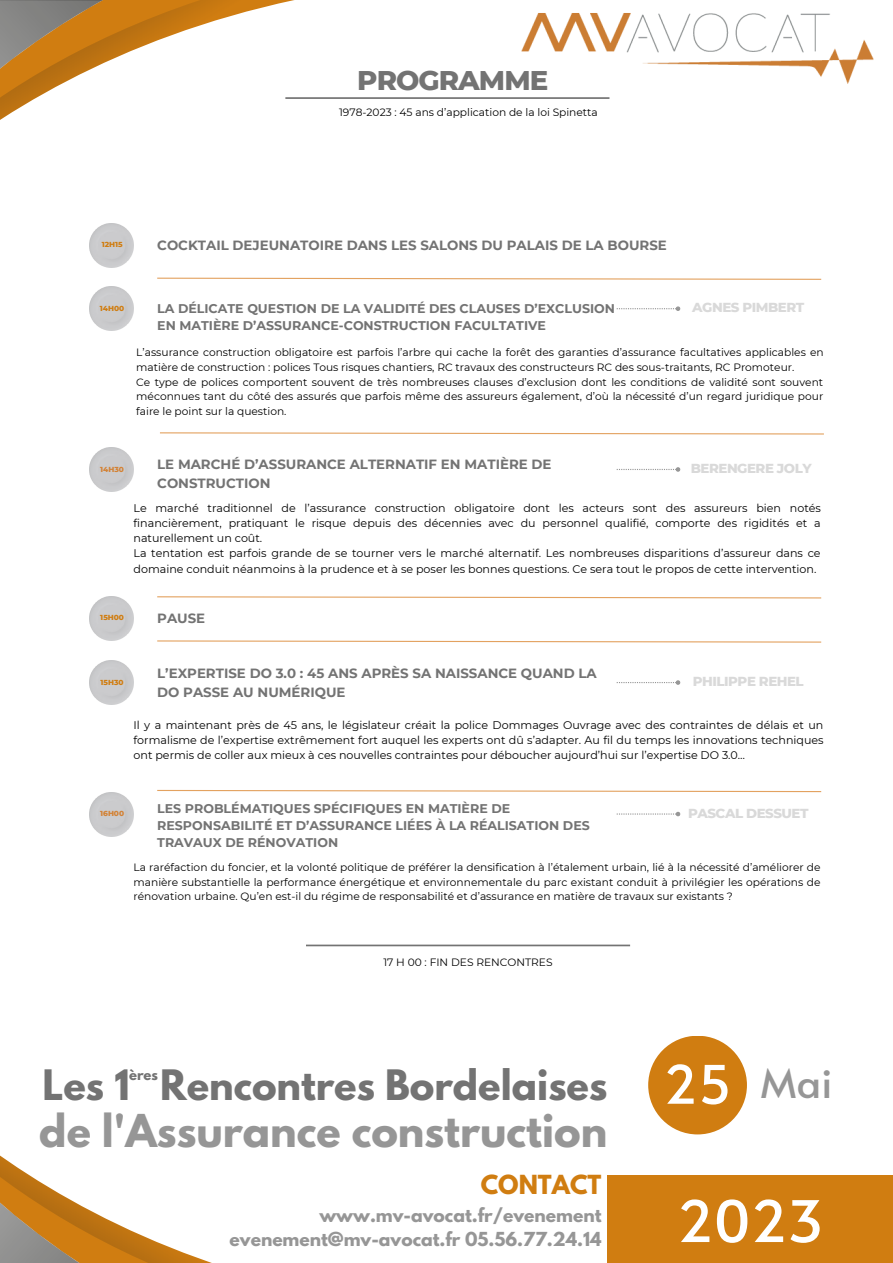
<style>
.page{position:relative;width:893px;height:1263px;background:#fff}
.page>*{position:absolute;margin:0;border:0;box-sizing:border-box;transform-origin:0 0}
.t1{font:57px "Alata";color:#fff}
.t2{font:40.5px "Alata";color:#969696}
.t3{font:700 40.12px "League Spartan";color:#969696}
.t4{font:700 37.12px "League Spartan";color:#737373}
.t5{font:800 27.6px "Montserrat";letter-spacing:-.035em;color:#737373}
.t6{font:700 23.33px "League Spartan";color:#d07d11}
.t7{font:700 17.1px/23.6px "League Spartan";color:#969696;text-align:right}
.t8{font:700 13.35px/18.6px "Montserrat";color:#737373}
.t9{font:800 13.35px "Montserrat";letter-spacing:-.035em;color:#d9d9d9}
.t10{font:700 13.12px "League Spartan";color:#737373}
.t11{font:700 12.6px/17.4px "Montserrat";color:#737373}
.t12{font:11.1px/15.1px "Montserrat";color:#000;text-align:justify}
.t13{font:10.65px/14.6px "Montserrat";color:#000}
.t14{font:800 7.43px "Montserrat";color:#d07d11}
.t15{font:800 7.43px "Montserrat";color:#d38235}
.s1{font-size:52.8px;color:#fff}
</style>
<div class="page">
<div style="left:648px;top:1036px;width:99px;height:98px;background:#d07d11;border-radius:50%"></div>
<div style="left:607px;top:1174px;width:286px;height:89px;background:#d07d11"></div>
<svg style="left:0;top:0;width:294px;height:287px"></svg>
<svg style="left:0;top:1155px;width:212px;height:108px"></svg>
<img style="left:521px;top:13px;width:353px;height:71px">
<hr style="left:285px;top:97px;width:324px;height:2px;background:#737373">
<img style="left:89px;top:223px;width:45px;height:44px">
<svg style="left:616px;top:306px;width:65px;height:5px"></svg>
<img style="left:89px;top:287px;width:45px;height:44px">
<svg style="left:616px;top:467px;width:65px;height:5px"></svg>
<img style="left:89px;top:448px;width:45px;height:43px">
<img style="left:89px;top:596px;width:45px;height:44px">
<svg style="left:616px;top:680px;width:65px;height:5px"></svg>
<img style="left:89px;top:661px;width:45px;height:43px">
<svg style="left:616px;top:811px;width:65px;height:6px"></svg>
<img style="left:89px;top:792px;width:45px;height:44px">
<svg style="left:156px;top:277px;width:666px;height:3px"></svg>
<svg style="left:160px;top:432px;width:664px;height:3px"></svg>
<svg style="left:157px;top:596px;width:665px;height:3px"></svg>
<svg style="left:157px;top:640px;width:665px;height:3px"></svg>
<svg style="left:157px;top:789px;width:665px;height:4px"></svg>
<hr style="left:306px;top:944px;width:324px;height:2px;background:#737373">
<h3 class="t5" style="left:357px;top:63px;width:192px">PROGRAMME</h3>
<p class="t13" style="left:339px;top:105px;width:260px">1978-2023 : 45 ans d’application de la loi Spinetta</p>
<p class="t14" style="left:102px;top:240px;width:22px">12H15</p>
<p class="t8" style="left:157px;top:236px;width:511px">COCKTAIL DEJEUNATOIRE DANS LES SALONS DU PALAIS DE LA BOURSE</p>
<p class="t14" style="left:100px;top:304px;width:26px">14H00</p>
<p class="t11" style="left:157px;top:299px;width:459px">LA DÉLICATE QUESTION DE LA VALIDITÉ DES CLAUSES D’EXCLUSION</p>
<p class="t9" style="left:692px;top:299px;width:114px">AGNES PIMBERT</p>
<p class="t11" style="left:157px;top:317px;width:390px">EN MATIÈRE D’ASSURANCE-CONSTRUCTION FACULTATIVE</p>
<p class="t13" style="left:136px;top:345px;width:689px">L’assurance construction obligatoire est parfois l’arbre qui cache la forêt des garanties d’assurance facultatives applicables en matière de construction : polices Tous risques chantiers, RC travaux des constructeurs RC des sous-traitants, RC Promoteur.<br>Ce type de polices comportent souvent de très nombreuses clauses d’exclusion dont les conditions de validité sont souvent méconnues tant du côté des assurés que parfois même des assureurs également, d’où la nécessité d’un regard juridique pour faire le point sur la question.</p>
<p class="t15" style="left:100px;top:464px;width:25px">14H30</p>
<p class="t8" style="left:157px;top:455px;width:396px">LE MARCHÉ D’ASSURANCE ALTERNATIF EN MATIÈRE DE</p>
<p class="t9" style="left:691px;top:460px;width:122px">BERENGERE JOLY</p>
<p class="t8" style="left:157px;top:473px;width:115px">CONSTRUCTION</p>
<p class="t12" style="left:133px;top:500px;width:689px;text-align:left">Le marché traditionnel de l’assurance construction obligatoire dont les acteurs sont des assureurs bien notés financièrement, pratiquant le risque depuis des décennies avec du personnel qualifié, comporte des rigidités et a naturellement un coût.<br>La tentation est parfois grande de se tourner vers le marché alternatif. Les nombreuses disparitions d’assureur dans ce domaine conduit néanmoins à la prudence et à se poser les bonnes questions. Ce sera tout le propos de cette intervention.</p>
<p class="t14" style="left:100px;top:613px;width:25px">15H00</p>
<p class="t8" style="left:157px;top:609px;width:49px">PAUSE</p>
<p class="t8" style="left:157px;top:664px;width:441px">L’EXPERTISE DO 3.0 : 45 ANS APRÈS SA NAISSANCE QUAND LA<br>DO PASSE AU NUMÉRIQUE</p>
<p class="t14" style="left:101px;top:677px;width:25px">15H30</p>
<p class="t9" style="left:693px;top:673px;width:112px">PHILIPPE REHEL</p>
<p class="t12" style="left:133px;top:717px;width:691px">Il y a maintenant près de 45 ans, le législateur créait la police Dommages Ouvrage avec des contraintes de délais et un formalisme de l’expertise extrêmement fort auquel les experts ont dû s’adapter. Au fil du temps les innovations techniques ont permis de coller aux mieux à ces nouvelles contraintes pour déboucher aujourd’hui sur l’expertise DO 3.0…</p>
<p class="t11" style="left:157px;top:799px;width:434px">LES PROBLÉMATIQUES SPÉCIFIQUES EN MATIÈRE DE<br>RESPONSABILITÉ ET D’ASSURANCE LIÉES À LA RÉALISATION DES<br>TRAVAUX DE RÉNOVATION</p>
<p class="t15" style="left:100px;top:809px;width:25px">16H00</p>
<p class="t9" style="left:688px;top:804px;width:122px">PASCAL DESSUET</p>
<p class="t13" style="left:133px;top:860px;width:688px;text-align:justify">La raréfaction du foncier, et la volonté politique de préférer la densification à l’étalement urbain, lié à la nécessité d’améliorer de manière substantielle la performance énergétique et environnementale du parc existant conduit à privilégier les opérations de rénovation urbaine. Qu’en est-il du régime de responsabilité et d’assurance en matière de travaux sur existants ?</p>
<p class="t13" style="left:383px;top:955px;width:171px">17 H 00 : FIN DES RENCONTRES</p>
<h3 class="t4" style="left:43px;top:1067px;width:566px">Les 1 Rencontres Bordelaises</h3>
<p class="t10" style="left:129px;top:1068px;width:30px">ères</p>
<h3 class="t3" style="left:39px;top:1110px;width:569px">de l'Assurance construction</h3>
<h3 class="t6" style="left:481px;top:1173px;width:122px">CONTACT</h3>
<h3 class="t7" style="left:230px;top:1206px;width:373px">www.mv-avocat.fr/evenement evenement@mv-avocat.fr 05.56.77.24.14</h3>
<h2 class="t2" style="left:663px;top:1054px;width:170px"><span class="s1">25</span> Mai</h2>
<h1 class="t1" style="left:677px;top:1179px;width:148px">2023</h1>
</div>
